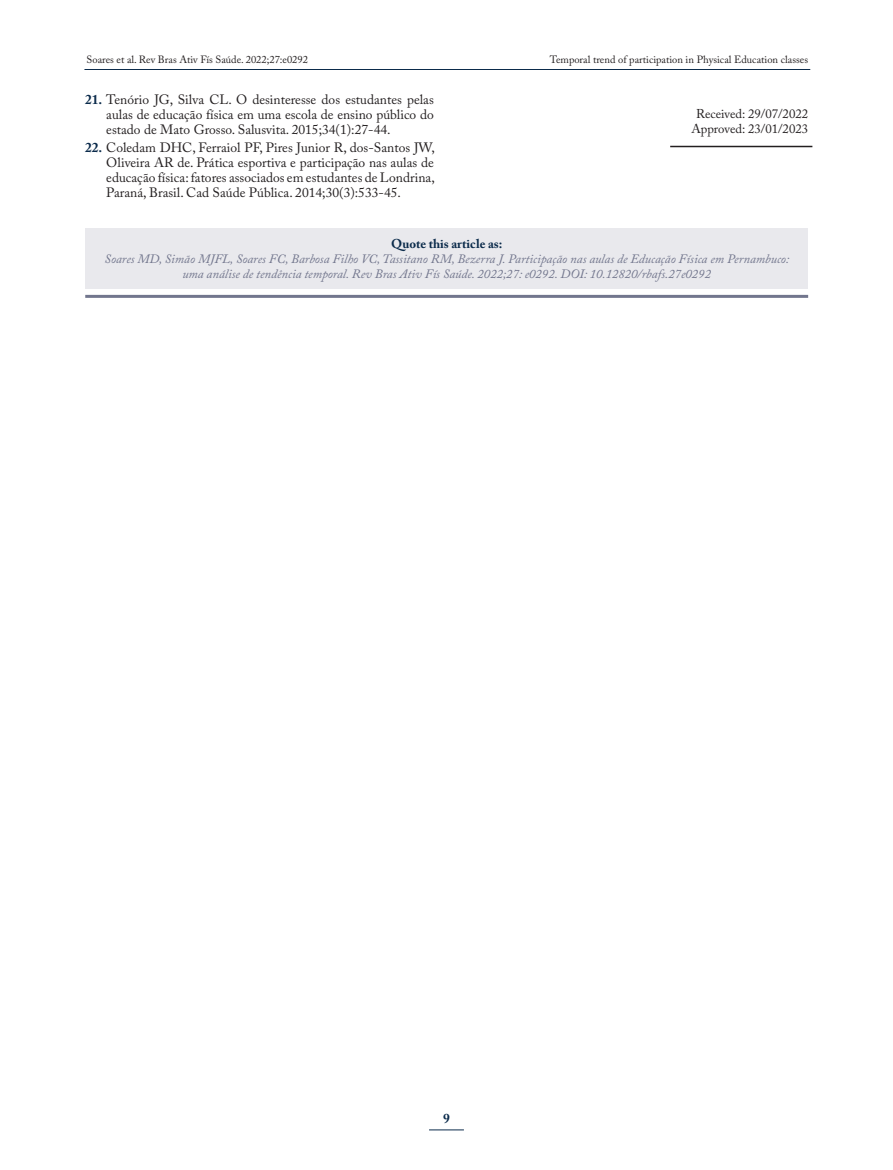
<style>
.page{position:relative;width:893px;height:1170px;background:#fff}
.page>*{position:absolute;margin:0;border:0;box-sizing:border-box;transform-origin:0 0}
.t1{font:13.5px/15px "Adobe Caslon Pro";color:#231f20;text-align:justify}
.t2{font:700 13.5px "Adobe Caslon Pro";color:#0b2b4b}
.t3{font:italic 12.75px/15px "Adobe Caslon Pro";color:#72768d;text-align:center}
.t4{font:12.75px/15px "Adobe Caslon Pro";color:#231f20;text-align:center}
.t5{font:700 12.75px "Adobe Caslon Pro";color:#0b2b4b}
.t6{font:10.5px "Adobe Caslon Pro";color:#231f20}
.s1{font-weight:700;color:#0b2b4b}
</style>
<div class="page">
<hr style="left:429px;top:1129px;width:35px;height:1px;background:#0b2b4b">
<hr style="left:84px;top:69px;width:726px;height:1px;background:#0b2b4b">
<div style="left:85px;top:228px;width:723px;height:60px;background:#e9e9ed"></div>
<hr style="left:85px;top:295px;width:723px;height:3px;background:#72768d">
<hr style="left:670px;top:146px;width:142px;height:1px;background:#231f20">
<p class="t6" style="left:87px;top:53px;width:223px">Soares et al. Rev Bras Ativ Fís Saúde. 2022;27:e0292</p>
<p class="t6" style="left:550px;top:53px;width:260px">Temporal trend of participation in Physical Education classes</p>
<p class="t1" style="left:106px;top:91px;width:329px;text-indent:-21px"><span class="s1">21.</span> Tenório JG, Silva CL. O desinteresse dos estudantes pelas aulas de educação física em uma escola de ensino público do estado de Mato Grosso. Salusvita. 2015;34(1):27-44.</p>
<p class="t1" style="left:106px;top:139px;width:330px;text-indent:-21px"><span class="s1">22.</span> Coledam DHC, Ferraiol PF, Pires Junior R, dos-Santos JW, Oliveira AR de. Prática esportiva e participação nas aulas de educação física: fatores associados em estudantes de Londrina, Paraná, Brasil. Cad Saúde Pública. 2014;30(3):533-45.</p>
<p class="t4" style="left:691px;top:106px;width:118px">Received: 29/07/2022<br>Approved: 23/01/2023</p>
<p class="t5" style="left:391px;top:236px;width:113px">Quote this article as:</p>
<p class="t3" style="left:105px;top:251px;width:686px">Soares MD, Simão MJFL, Soares FC, Barbosa Filho VC, Tassitano RM, Bezerra J. Participação nas aulas de Educação Física em Pernambuco: uma análise de tendência temporal. Rev Bras Ativ Fís Saúde. 2022;27: e0292. DOI: 10.12820/rbafs.27e0292</p>
<p class="t2" style="left:443px;top:1110px;width:8px">9</p>
</div>
